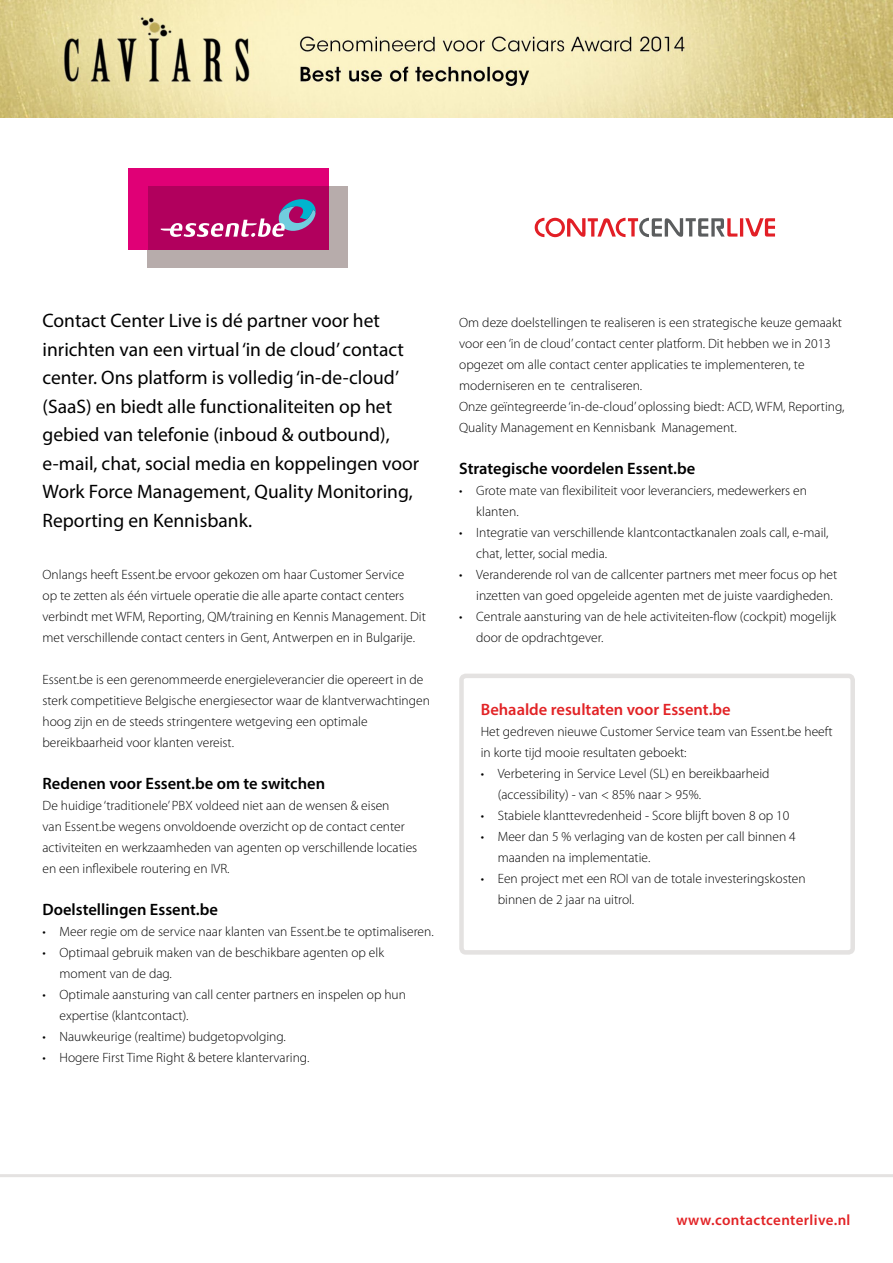
<style>
.page{position:relative;width:893px;height:1263px;background:#fff}
.page>*{position:absolute;margin:0;border:0;box-sizing:border-box;transform-origin:0 0}
.t1{font:19.5px/28.5px "Myriad Pro";color:#000}
.t2{font:600 16.5px "Myriad Pro";color:#000}
.t3{font:600 16.5px "Myriad Pro";color:#e22326}
.t4{font:600 15px "Myriad Pro";letter-spacing:.025em;color:#e22326}
.t5{font:300 13.5px/21px "Myriad Pro";color:#000}
</style>
<div class="page">
<div style="left:459px;top:674px;width:396px;height:281px;border:4px solid #e4e2e1;border-radius:4px"></div>
<hr style="left:740px;top:218px;width:3px;height:19px;background:#e21f26">
<svg style="left:745px;top:218px;width:30px;height:19px"></svg>
<svg style="left:534px;top:218px;width:203px;height:19px"></svg>
<hr style="left:0;top:1174px;width:893px;height:3px;background:#e4e2e1">
<div style="left:148px;top:186px;width:200px;height:81px;background:#b7acab"></div>
<div style="left:128px;top:168px;width:200px;height:81px;background:#e00076"></div>
<div style="left:148px;top:186px;width:180px;height:63px;background:#b1005d"></div>
<svg style="left:161px;top:199px;width:155px;height:38px"></svg>
<img style="left:0;top:0;width:893px;height:117px">
<p class="t1" style="left:43px;top:306px;width:378px">Contact Center Live is dé partner voor het inrichten van een virtual ‘in de cloud’ contact center. Ons platform is volledig ‘in-de-cloud’ (SaaS) en biedt alle functionaliteiten op het gebied van telefonie (inboud &amp; outbound), e-mail, chat, social media en koppelingen voor Work Force Management, Quality Monitoring, Reporting en Kennisbank.</p>
<p class="t5" style="left:43px;top:564px;width:385px">Onlangs heeft Essent.be ervoor gekozen om haar Customer Service<br>op te zetten als één virtuele operatie die alle aparte contact centers verbindt met WFM, Reporting, QM/training en Kennis Management. Dit met verschillende contact centers in Gent, Antwerpen en in Bulgarije.</p>
<p class="t5" style="left:43px;top:669px;width:389px">Essent.be is een gerenommeerde energieleverancier die opereert in de sterk competitieve Belgische energiesector waar de klantverwachtingen hoog zijn en de steeds stringentere wetgeving een optimale bereikbaarheid voor klanten vereist.</p>
<p class="t2" style="left:43px;top:773px;width:284px">Redenen voor Essent.be om te switchen</p>
<p class="t5" style="left:43px;top:795px;width:376px">De huidige ‘traditionele’ PBX voldeed niet aan de wensen &amp; eisen<br>van Essent.be wegens onvoldoende overzicht op de contact center activiteiten en werkzaamheden van agenten op verschillende locaties en een inflexibele routering en IVR.</p>
<p class="t2" style="left:43px;top:899px;width:177px">Doelstellingen Essent.be</p>
<p class="t5" style="left:43px;top:921px;width:393px">• Meer regie om de service naar klanten van Essent.be te optimaliseren.</p>
<p class="t5" style="left:60px;top:942px;width:326px;text-indent:-17px">• Optimaal gebruik maken van de beschikbare agenten op elk moment van de dag.</p>
<p class="t5" style="left:60px;top:984px;width:348px;text-indent:-17px">• Optimale aansturing van call center partners en inspelen op hun expertise (klantcontact).</p>
<p class="t5" style="left:43px;top:1026px;width:245px">• Nauwkeurige (realtime) budgetopvolging.</p>
<p class="t5" style="left:43px;top:1047px;width:268px">• Hogere First Time Right &amp; betere klantervaring.</p>
<p class="t5" style="left:459px;top:312px;width:387px">Om deze doelstellingen te realiseren is een strategische keuze gemaakt voor een ‘in de cloud’ contact center platform. Dit hebben we in 2013 opgezet om alle contact center applicaties te implementeren, te moderniseren en te centraliseren.<br>Onze geïntegreerde ‘in-de-cloud’ oplossing biedt: ACD, WFM, Reporting, Quality Management en Kennisbank Management.</p>
<p class="t2" style="left:459px;top:458px;width:237px">Strategische voordelen Essent.be</p>
<p class="t5" style="left:476px;top:480px;width:332px;text-indent:-17px">• Grote mate van flexibiliteit voor leveranciers, medewerkers en klanten.</p>
<p class="t5" style="left:476px;top:522px;width:354px;text-indent:-17px">• Integratie van verschillende klantcontactkanalen zoals call, e-mail, chat, letter, social media.</p>
<p class="t5" style="left:476px;top:564px;width:363px;text-indent:-17px">• Veranderende rol van de callcenter partners met meer focus op het inzetten van goed opgeleide agenten met de juiste vaardigheden.</p>
<p class="t5" style="left:476px;top:606px;width:361px;text-indent:-17px">• Centrale aansturing van de hele activiteiten-flow (cockpit) mogelijk door de opdrachtgever.</p>
<p class="t3" style="left:481px;top:699px;width:251px">Behaalde resultaten voor Essent.be</p>
<p class="t5" style="left:481px;top:721px;width:353px">Het gedreven nieuwe Customer Service team van Essent.be heeft in korte tijd mooie resultaten geboekt:</p>
<p class="t5" style="left:498px;top:763px;width:273px;text-indent:-17px">• Verbetering in Service Level (SL) en bereikbaarheid (accessibility) - van &lt; 85% naar &gt; 95%.</p>
<p class="t5" style="left:481px;top:805px;width:310px">• Stabiele klanttevredenheid - Score blijft boven 8 op 10</p>
<p class="t5" style="left:498px;top:826px;width:300px;text-indent:-17px">• Meer dan 5 % verlaging van de kosten per call binnen 4 maanden na implementatie.</p>
<p class="t5" style="left:498px;top:868px;width:309px;text-indent:-17px">• Een project met een ROI van de totale investeringskosten binnen de 2 jaar na uitrol.</p>
<p class="t4" style="left:676px;top:1210px;width:176px">www.contactcenterlive.nl</p>
</div>
